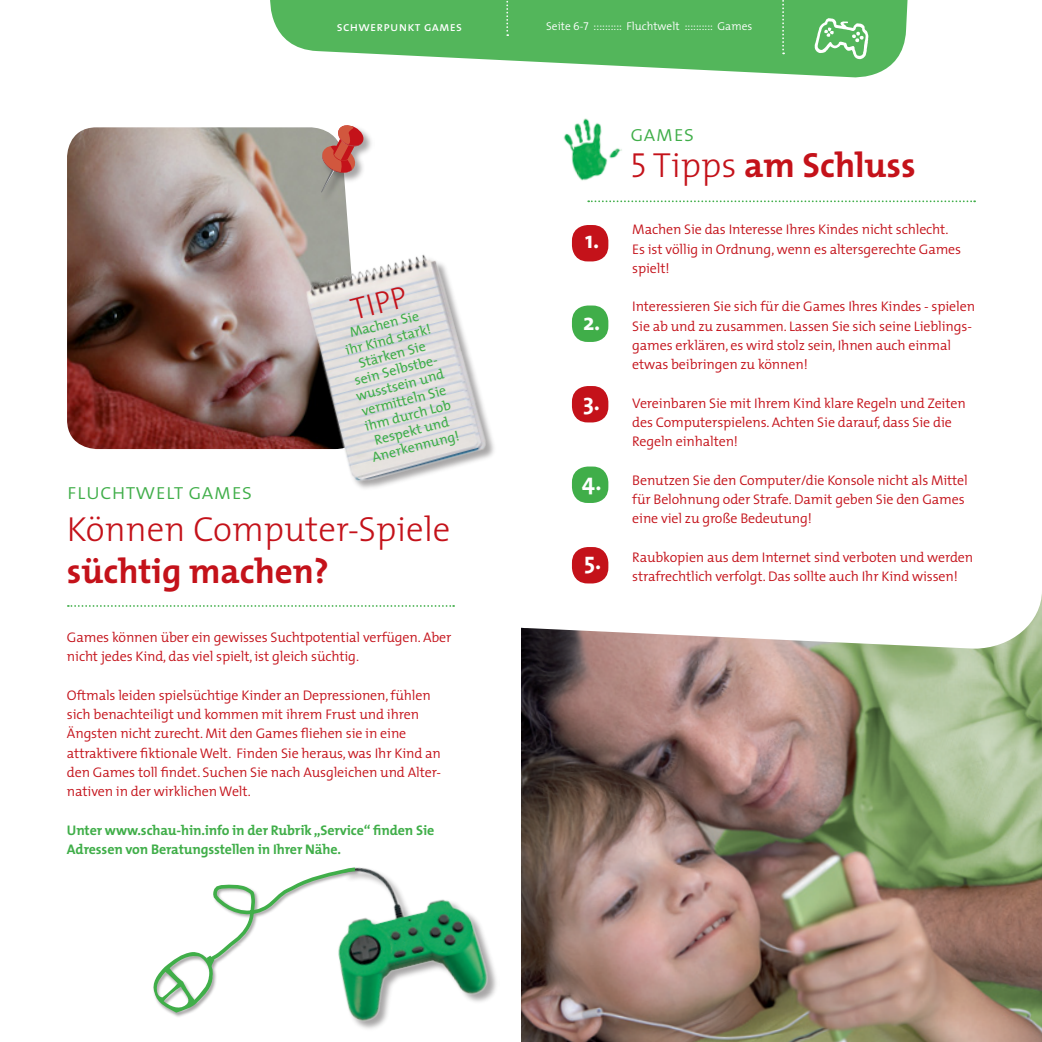
<style>
.page{position:relative;width:1042px;height:1042px;background:#fff}
.page>*{position:absolute;margin:0;border:0;box-sizing:border-box;transform-origin:0 0}
.t1{font:300 35px/42px "The Mix";color:#c4121a}
.t2{font:700 35px "The Mix";color:#c4121a}
.t3{font:31.15px "The Mix Light Caps";color:#c4121a}
.t4{font:700 23.8px "The Mix";color:#fff}
.t5{font:22.75px "The Mix Light Caps";color:#40ae49}
.t6{font:300 14px/19.2px "The Mix";letter-spacing:-.01em;color:#c4121a}
.t7{font:14px/15.8px "The Mix";color:#40ae49;text-align:center}
.t8{font:700 14px "The Mix";letter-spacing:-.01em;color:#40ae49}
.t9{font:13.12px "The Mix Caps";letter-spacing:.02em;color:#fff}
.t10{font:300 11.38px "The Mix";color:#fff}
.s1{font-weight:700}
.s2{font-family:"The Mix Semi Light Caps";font-weight:400}
.s3{font-family:"The Mix Light Caps";font-weight:400}
.s4{font-weight:300}
</style>
<div class="page">
<img style="left:353px;top:868px;width:144px;height:161px">
<img style="left:521px;top:648px;width:521px;height:394px">
<img style="left:67px;top:127px;width:283px;height:322px">
<div style="left:152px;top:867px;width:210px;height:152px;background:#231f20;opacity:.4"></div>
<svg style="left:152px;top:867px;width:207px;height:145px"></svg>
<svg style="left:270px;top:0;width:638px;height:78px;fill:#53b65b"></svg>
<svg style="left:506px;top:0;width:2px;height:36px"></svg>
<svg style="left:782px;top:0;width:2px;height:54px"></svg>
<svg style="left:815px;top:18px;width:53px;height:41px"></svg>
<svg style="left:521px;top:200px;width:521px;height:448px"></svg>
<img style="left:298px;top:246px;width:196px;height:243px">
<div style="left:572px;top:305px;width:36px;height:37px;background:#40ae49;border-radius:16px"></div>
<div style="left:572px;top:225px;width:36px;height:36px;background:#c4121a;border-radius:16px"></div>
<div style="left:572px;top:386px;width:36px;height:36px;background:#c4121a;border-radius:16px"></div>
<div style="left:572px;top:466px;width:36px;height:37px;background:#40ae49;border-radius:16px"></div>
<div style="left:572px;top:547px;width:36px;height:36px;background:#c4121a;border-radius:16px"></div>
<svg style="left:68px;top:605px;width:386px;height:2px"></svg>
<svg style="left:588px;top:200px;width:393px;height:2px"></svg>
<div style="left:321px;top:124px;width:53px;height:78px;background:#231f20;opacity:.4"></div>
<svg style="left:320px;top:124px;width:45px;height:69px"></svg>
<img style="left:563px;top:118px;width:59px;height:63px">
<p class="t9" style="left:337px;top:16px;width:127px">schwerpunkt games</p>
<p class="t5" style="left:67px;top:472px;width:187px">fluchtwelt games</p>
<p class="t3" style="left:345px;top:285px;width:58px;rotate:-14deg">TIPP</p>
<p class="t7" style="left:339px;top:327px;width:92px;rotate:-14deg">Machen Sie ihr Kind stark!<br>Stärken Sie sein Selbstbe&shy;wusstsein und vermitteln Sie ihm durch Lob<br>Respekt und</p>
<p class="t7" style="left:370px;top:449px;width:91px;rotate:-14deg">Anerkennung!</p>
<p class="t1" style="left:67px;top:507px;width:385px">Können Computer-Spiele <span class="s1">süchtig machen?</span></p>
<p class="t6" style="left:67px;top:627px;width:386px">Games können über ein gewisses Suchtpotential verfügen. Aber nicht jedes Kind, das viel spielt, ist gleich süchtig.</p>
<p class="t6" style="left:67px;top:685px;width:375px">Oftmals leiden spielsüchtige Kinder an Depressionen, fühlen sich benachteiligt und kommen mit ihrem Frust und ihren Ängsten nicht zurecht. Mit den Games fliehen sie in eine attraktivere fiktionale Welt. Finden Sie heraus, was Ihr Kind an den Games toll findet. Suchen Sie nach Ausgleichen und Alter&shy;nativen in der wirklichen Welt.</p>
<p class="t8" style="left:67px;top:818px;width:369px">U nter www.schau-hin.info in der Rubrik „Service“ finden Sie</p>
<p class="t8" style="left:67px;top:837px;width:276px">Adressen von Beratungsstellen in Ihrer N ähe.</p>
<p class="t10" style="left:546px;top:17px;width:208px">Seite <span class="s2">6-7</span> :::::::::: Fluchtwelt :::::::::: Games</p>
<p class="t5" style="left:630px;top:114px;width:65px">games</p>
<p class="t4" style="left:585px;top:220px;width:16px">1.</p>
<p class="t4" style="left:583px;top:302px;width:19px">2.</p>
<p class="t4" style="left:583px;top:382px;width:18px">3.</p>
<p class="t4" style="left:582px;top:461px;width:21px">4.</p>
<p class="t4" style="left:584px;top:541px;width:19px">5.</p>
<p class="t2" style="left:630px;top:136px;width:287px"><span class="s3">5</span> <span class="s4">Tipps</span> am Schluss</p>
<p class="t6" style="left:632px;top:220px;width:330px">Machen Sie das Interesse Ihres Kindes nicht schlecht.<br>Es ist völlig in Ordnung, wenn es altersgerechte Games spielt!</p>
<p class="t6" style="left:632px;top:297px;width:344px">Interessieren Sie sich für die Games Ihres Kindes - spielen Sie ab und zu zusammen. Lassen Sie sich seine Lieblings&shy;games erklären, es wird stolz sein, Ihnen auch einmal etwas beibringen zu können!</p>
<p class="t6" style="left:632px;top:393px;width:335px">Vereinbaren Sie mit Ihrem Kind klare Regeln und Zeiten des Computerspielens. Achten Sie darauf, dass Sie die<br>Regeln einhalten!</p>
<p class="t6" style="left:632px;top:470px;width:337px">Benutzen Sie den Computer/die Konsole nicht als Mittel für Belohnung oder Strafe. Damit geben Sie den Games eine viel zu große Bedeutung!</p>
<p class="t6" style="left:632px;top:547px;width:342px">Raubkopien aus dem Internet sind verboten und werden strafrechtlich verfolgt. Das sollte auch Ihr Kind wissen!</p>
</div>
